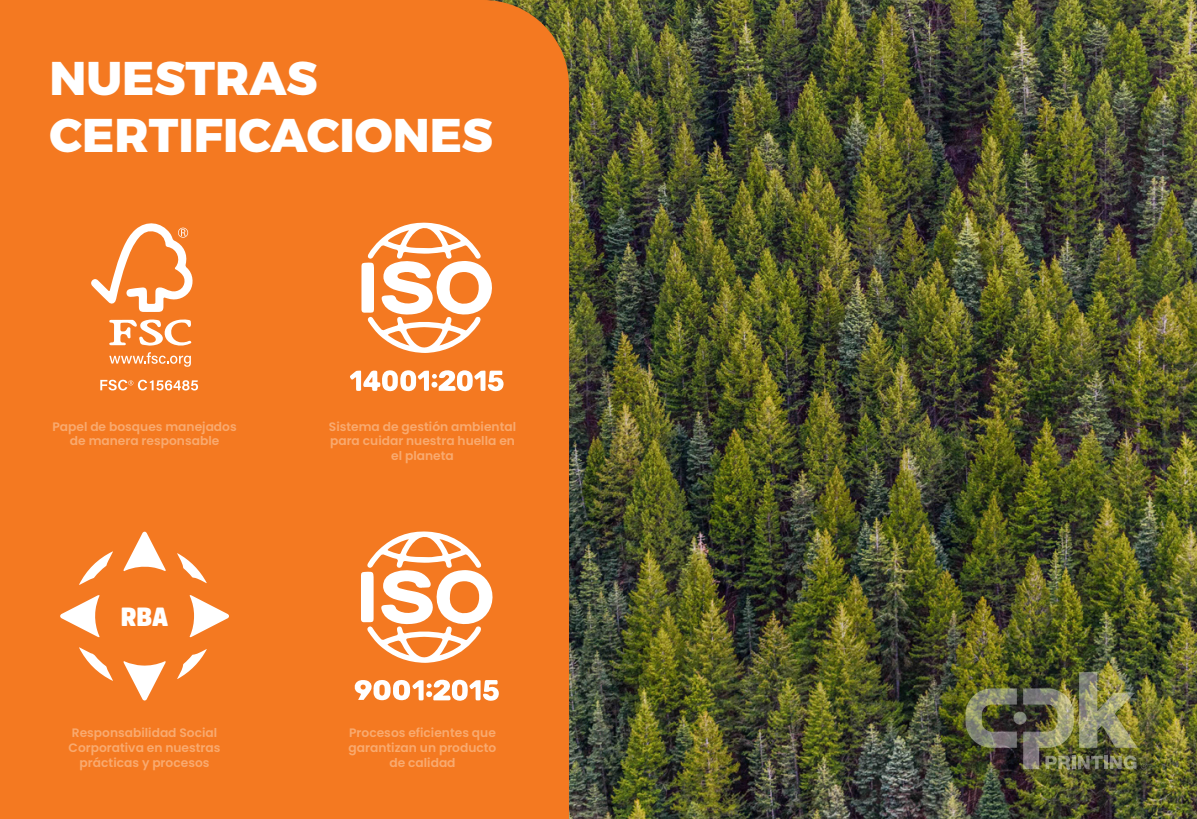
<style>
.page{position:relative;width:1197px;height:819px;background:#fff}
.page>*{position:absolute;margin:0;border:0;box-sizing:border-box;transform-origin:0 0}
.t1{font:800 47.25px/56.7px "Montserrat";color:#fff}
.t2{font:900 26.25px "Amsi Pro Narw";color:#fff}
.t3{font:600 12.25px/14.7px "Poppins";color:#f9aa6f;text-align:center}
</style>
<div class="page">
<img style="left:569px;top:0;width:628px;height:819px">
<div style="left:0;top:0;width:569px;height:819px;background:#f47921"></div>
<svg style="left:109px;top:319px;width:83px;height:27px"></svg>
<svg style="left:91px;top:220px;width:103px;height:92px"></svg>
<svg style="left:100px;top:380px;width:98px;height:11px"></svg>
<svg style="left:109px;top:352px;width:82px;height:15px"></svg>
<svg style="left:123px;top:532px;width:43px;height:39px"></svg>
<svg style="left:189px;top:595px;width:40px;height:42px"></svg>
<svg style="left:60px;top:595px;width:40px;height:42px"></svg>
<svg style="left:123px;top:661px;width:43px;height:40px"></svg>
<svg style="left:79px;top:551px;width:34px;height:34px"></svg>
<svg style="left:79px;top:647px;width:34px;height:34px"></svg>
<svg style="left:177px;top:553px;width:30px;height:30px"></svg>
<svg style="left:177px;top:649px;width:30px;height:30px"></svg>
<svg style="left:361px;top:531px;width:135px;height:132px"></svg>
<svg style="left:354px;top:679px;width:145px;height:22px"></svg>
<svg style="left:350px;top:370px;width:154px;height:22px"></svg>
<svg style="left:361px;top:222px;width:134px;height:131px"></svg>
<img style="left:966px;top:688px;width:51px;height:60px">
<svg style="left:1014px;top:712px;width:13px;height:13px"></svg>
<img style="left:1023px;top:672px;width:124px;height:97px">
<h1 class="t1" style="left:50px;top:51px;width:445px">NUESTRAS<br>CERTIFICACIONES</h1>
<p class="t3" style="left:52px;top:419px;width:186px">Papel de bosques manejados de manera responsable</p>
<h2 class="t2" style="left:121px;top:599px;width:49px">RBA</h2>
<p class="t3" style="left:69px;top:726px;width:153px">Responsabilidad Social<br>Corporativa en nuestras prácticas y procesos</p>
<p class="t3" style="left:329px;top:419px;width:189px">Sistema de gestión ambiental para cuidar nuestra huella en el planeta</p>
<p class="t3" style="left:349px;top:726px;width:149px">Procesos eficientes que garantizan un producto de calidad</p>
</div>
